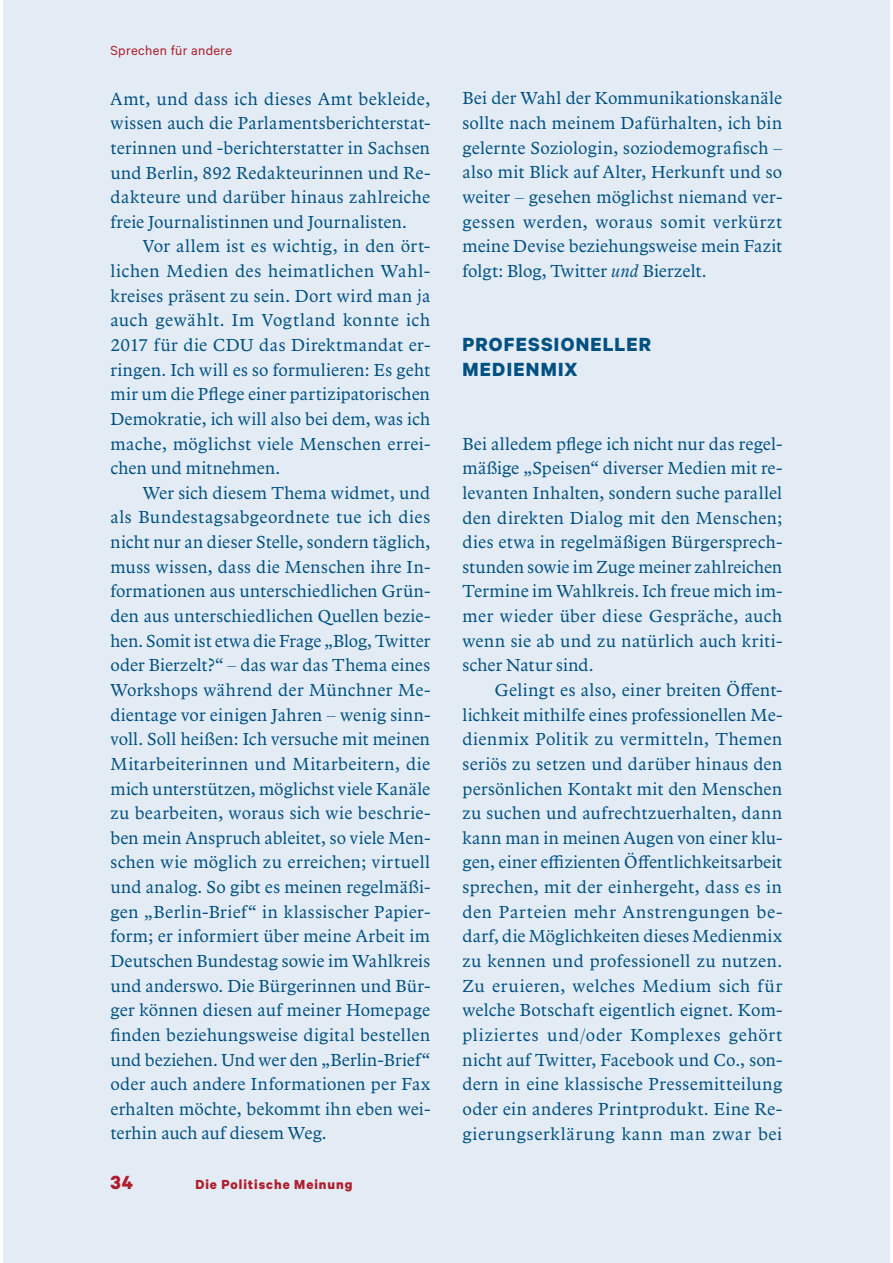
<style>
.page{position:relative;width:893px;height:1263px;background:#fff}
.page>*{position:absolute;margin:0;border:0;box-sizing:border-box;transform-origin:0 0}
.t1{font:700 21.45px/24.6px "Calibre";letter-spacing:.06em;color:#005081}
.t2{font:700 21.45px "Calibre";color:#af1e2c}
.t3{font:18px/24.6px "Arbesco DT";letter-spacing:.015em;color:#005081;text-align:justify}
.t4{font:700 14.85px "Calibre";letter-spacing:.065em;color:#af1e2c}
.t5{font:14.85px "Calibre";letter-spacing:.025em;color:#af1e2c}
.s1{font-style:italic}
</style>
<div class="page">
<div style="left:3px;top:0;width:887px;height:1263px;background:#e3ecf5"></div>
<p class="t5" style="left:110px;top:46px;width:123px">Sprechen für andere</p>
<p class="t3" style="left:110px;top:88px;width:321px">Amt, und dass ich dieses Amt bekleide, wissen auch die Parlamentsberichterstat&shy;terinnen und -berichterstatter in Sachsen und Berlin, 892 Redakteurinnen und Re&shy;dakteure und darüber hinaus zahlreiche freie Journalistinnen und Journalisten.</p>
<p class="t3" style="left:110px;top:235px;width:321px;text-indent:32px">Vor allem ist es wichtig, in den ört&shy;lichen Medien des heimatlichen Wahl&shy;kreises präsent zu sein. Dort wird man ja auch gewählt. Im Vogtland konnte ich 2017 für die CDU das Direktmandat er&shy;ringen. Ich will es so formulieren: Es geht mir um die Pflege einer partizipatorischen Demokratie, ich will also bei dem, was ich mache, möglichst viele Menschen errei&shy;chen und mitnehmen.</p>
<p class="t3" style="left:110px;top:482px;width:321px;text-indent:32px">Wer sich diesem Thema widmet, und als Bundestagsabgeordnete tue ich dies nicht nur an dieser Stelle, sondern täglich, muss wissen, dass die Menschen ihre In&shy;formationen aus unterschiedlichen Grün&shy;den aus unterschiedlichen Quellen bezie&shy;hen. Somit ist etwa die Frage „Blog, Twitter oder Bierzelt?“ – das war das Thema eines Workshops während der Münchner Me&shy;dientage vor einigen Jahren – wenig sinn&shy;voll. Soll heißen: Ich versuche mit meinen Mitarbeiterinnen und Mitarbeitern, die mich unterstützen, möglichst viele Kanäle zu bearbeiten, woraus sich wie beschrie&shy;ben mein Anspruch ableitet, so viele Men&shy;schen wie möglich zu erreichen; virtuell und analog. So gibt es meinen regelmäßi&shy;gen „Berlin-Brief“ in klas sischer Papier&shy;form; er informiert über meine Arbeit im Deutschen Bundestag sowie im Wahlkreis und anderswo. Die Bürgerinnen und Bür&shy;ger können diesen auf meiner Homepage finden beziehungsweise digital bestellen und beziehen. Und wer den „Berlin-Brief“ oder auch andere Informationen per Fax erhalten möchte, bekommt ihn eben wei&shy;terhin auch auf diesem Weg.</p>
<p class="t2" style="left:110px;top:1175px;width:24px">34</p>
<p class="t4" style="left:195px;top:1179px;width:158px">Die Politische Meinung</p>
<p class="t3" style="left:462px;top:87px;width:321px">Bei der Wahl der Kommunikationskanäle sollte nach meinem Dafürhalten, ich bin gelernte Soziologin, soziodemografisch – also mit Blick auf Alter, Herkunft und so weiter – gesehen möglichst niemand ver&shy;gessen werden, woraus somit verkürzt meine Devise beziehungsweise mein Fazit folgt: Blog, Twitter <span class="s1">und</span> Bierzelt.</p>
<p class="t1" style="left:462px;top:334px;width:190px">PROFESSIONELLER<br>MEDIENMIX</p>
<p class="t3" style="left:462px;top:433px;width:321px">Bei alledem pflege ich nicht nur das regel&shy;mäßige „Speisen“ diverser Medien mit re&shy;levanten Inhalten, sondern suche parallel den direkten Dialog mit den Menschen; dies etwa in regelmäßigen Bürgersprech&shy;stunden sowie im Zuge meiner zahlreichen Termine im Wahlkreis. Ich freue mich im&shy;mer wieder über diese Gespräche, auch wenn sie ab und zu natürlich auch kriti&shy;scher Natur sind.</p>
<p class="t3" style="left:462px;top:679px;width:321px;text-indent:32px">Gelingt es also, einer breiten Öffent&shy;lichkeit mithilfe eines professionellen Me&shy;dienmix Politik zu vermitteln, Themen seriös zu setzen und darüber hinaus den persönlichen Kontakt mit den Menschen zu suchen und aufrechtzuerhalten, dann kann man in meinen Augen von einer klu&shy;gen, einer effizienten Öffentlichkeitsarbeit sprechen, mit der einhergeht, dass es in den Parteien mehr Anstrengungen be&shy;darf, die Möglichkeiten dieses Medienmix zu kennen und professionell zu nutzen.<br>Zu eruieren, welches Medium sich für welche Botschaft eigentlich eignet. Kom&shy;pliziertes und/oder Komplexes gehört nicht auf Twitter, Facebook und Co., son&shy;dern in eine klassische Pressemitteilung oder ein anderes Printprodukt. Eine Re&shy;gierungserklärung kann man zwar bei</p>
</div>
